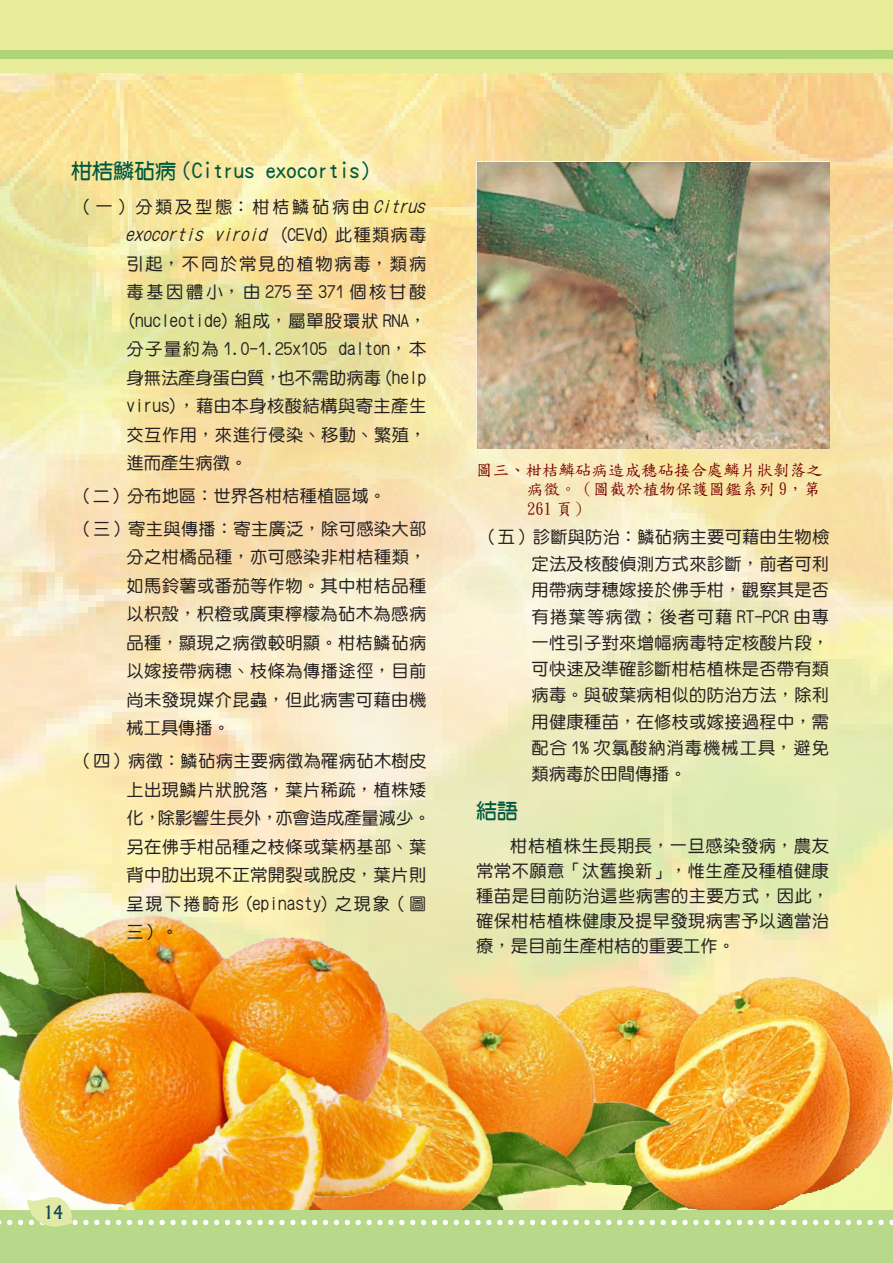
<style>
.page{position:relative;width:893px;height:1263px;background:#fff}
.page>*{position:absolute;margin:0;border:0;box-sizing:border-box;transform-origin:0 0}
.t1{font:21px "DF Yuan Bd HK BF";color:#005940}
.t2{font:500 18px "Albertus";color:#174859;scale:.9 1}
.t3{font:17.25px/28.5px "DF Yuan Md HK BF";letter-spacing:.025em;color:#231f20;text-align:justify}
.t4{font:17.25px "DF Yuan Md HK BF";color:#231f20}
.t5{font:16.5px/19.5px "DF Kai Shu SB Estd BF";color:#790100}
.s1{font-style:italic}
</style>
<div class="page">
<img style="left:448px;top:848px;width:445px;height:344px">
<img style="left:448px;top:965px;width:444px;height:227px">
<img style="left:448px;top:966px;width:239px;height:226px">
<img style="left:0;top:848px;width:448px;height:344px">
<img style="left:0;top:72px;width:893px;height:776px">
<div style="left:0;top:1210px;width:893px;height:53px;background:#b8d989"></div>
<div style="left:0;top:0;width:893px;height:72px;background:#e8ec99"></div>
<div style="left:0;top:50px;width:893px;height:8px;background:#aed475"></div>
<img style="left:476px;top:162px;width:353px;height:287px">
<svg style="left:0;top:1192px;width:893px;height:35px"></svg>
<p class="t1" style="left:71px;top:161px;width:301px">柑桔鱗砧病 (Citrus exocortis)</p>
<p class="t3" style="left:125px;top:192px;width:306px;text-align:left;text-indent:-50px">（一）分類及型態：柑桔鱗砧病由<span class="s1">Citrus exocortis viroid</span> (CEVd) 此種類病毒引起，不同於常見的植物病毒，類病毒基因體小，由 275 至 371 個核甘酸(nucleotide) 組成，屬單股環狀 RNA，分子量約為 1.0-1.25x105 dalton，本身無法產身蛋白質，也不需助病毒 (help virus)，藉由本身核酸結構與寄主產生交互作用，來進行侵染、移動、繁殖，進而產生病徵。</p>
<p class="t4" style="left:75px;top:487px;width:312px">（二）分布地區：世界各柑桔種植區域。</p>
<p class="t3" style="left:126px;top:514px;width:301px;text-indent:-51px">（三）寄主與傳播：寄主廣泛，除可感染大部分之柑橘品種，亦可感染非柑桔種類，如馬鈴薯或番茄等作物。其中柑桔品種以枳殼，枳橙或廣東檸檬為砧木為感病品種，顯現之病徵較明顯。柑桔鱗砧病以嫁接帶病穗、枝條為傳播途徑，目前尚未發現媒介昆蟲，但此病害可藉由機械工具傳播。</p>
<p class="t3" style="left:126px;top:747px;width:306px;text-align:left;text-indent:-51px">（四）病徵：鱗砧病主要病徵為罹病砧木樹皮上出現鱗片狀脫落，葉片稀疏，植株矮化，除影響生長外，亦會造成產量減少。另在佛手柑品種之枝條或葉柄基部、葉背中肋出現不正常開裂或脫皮，葉片則呈現下捲畸形 (epinasty) 之現象（圖三）。</p>
<p class="t5" style="left:527px;top:460px;width:297px;text-indent:-51px">圖三、柑桔鱗砧病造成穗砧接合處鱗片狀剝落之病徵。（圖截於植物保護圖鑑系列 9，第<br>261 頁）</p>
<p class="t3" style="left:531px;top:524px;width:299px;line-height:26.4px;text-indent:-51px">（五）診斷與防治：鱗砧病主要可藉由生物檢定法及核酸偵測方式來診斷，前者可利用帶病芽穗嫁接於佛手柑，觀察其是否有捲葉等病徵；後者可藉 RT-PCR 由專一性引子對來增幅病毒特定核酸片段，可快速及準確診斷柑桔植株是否帶有類病毒。與破葉病相似的防治方法，除利用健康種苗，在修枝或嫁接過程中，需配合 1% 次氯酸納消毒機械工具，避免類病毒於田間傳播。</p>
<p class="t1" style="left:476px;top:800px;width:43px">結語</p>
<p class="t3" style="left:476px;top:834px;width:354px;line-height:24.8px;text-indent:34px">柑桔植株生長期長，一旦感染發病，農友常常不願意「汰舊換新」，惟生產及種植健康種苗是目前防治這些病害的主要方式，因此，確保柑桔植株健康及提早發現病害予以適當治療，是目前生產柑桔的重要工作。</p>
<p class="t2" style="left:44px;top:1201px;width:23px">14</p>
</div>
